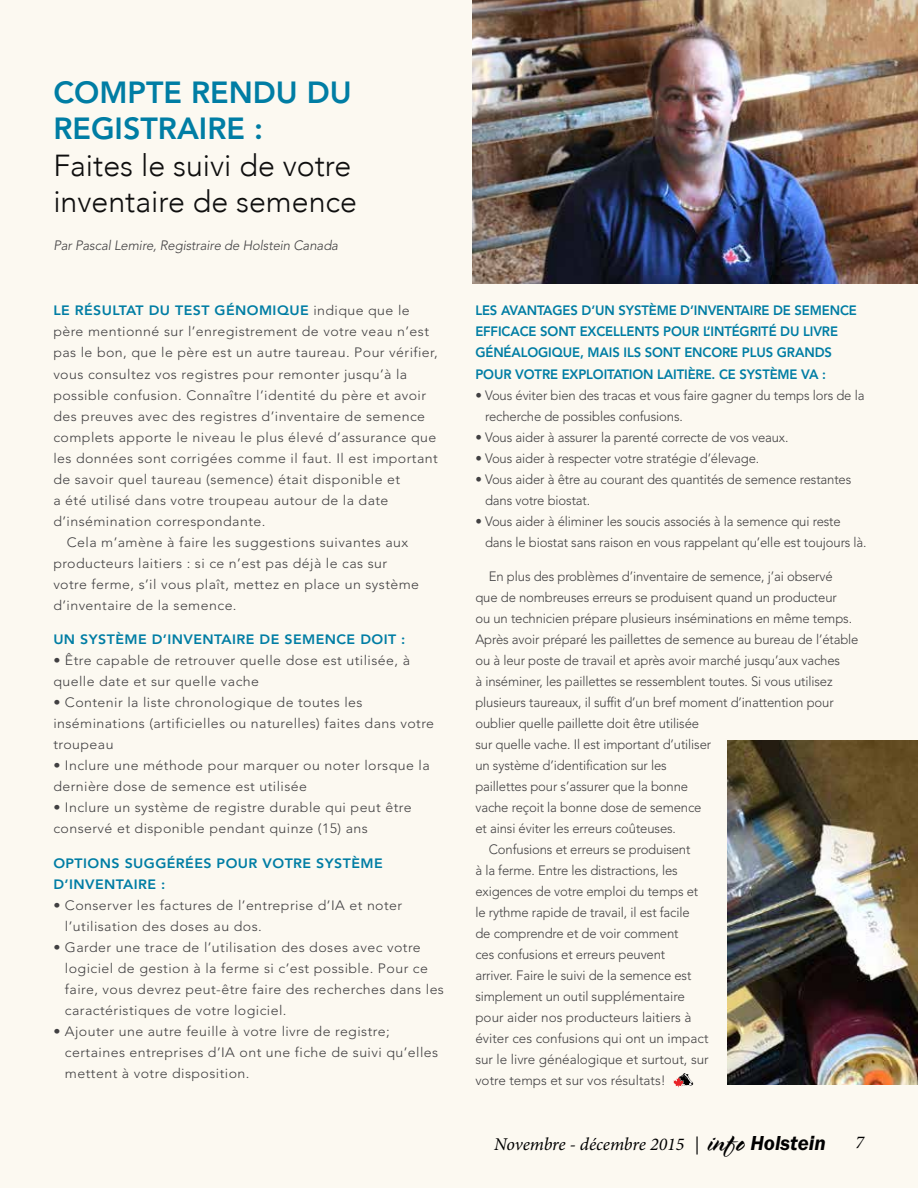
<style>
.page{position:relative;width:918px;height:1188px;background:#fcf9f1}
.page>*{position:absolute;margin:0;border:0;box-sizing:border-box;transform-origin:0 0}
.t1{font:300 30.3px/36.5px "Avenir";color:#0f0f0f}
.t2{font:800 30.3px/36.5px "Avenir LT Std";color:#007da4}
.t3{font:italic 18px "Minion Pro";letter-spacing:-.005em;color:#000}
.t4{font:300 13.5px/21px "Avenir LT Std";color:#414042}
.t5{font:300 13.5px/21px "Avenir LT Std";letter-spacing:.03em;color:#414042;scale:1.05 1}
.t6{font:800 13.5px/21px "Avenir LT Std";letter-spacing:-.01em;color:#007da4}
.t7{font:800 13.5px/21px "Avenir LT Std";letter-spacing:.03em;color:#007da4;scale:1.05 1}
.t8{font:italic 300 13.5px "Avenir LT Std";letter-spacing:-.01em;color:#414042}
.s1{font-weight:300;color:#414042}
.s2{font-family:"Spring LP Std";font-style:normal;font-size:27px}
.s3{font-family:"ITC Franklin Gothic Std";font-weight:600;font-size:21px}
</style>
<div class="page">
<svg style="left:673px;top:1073px;width:20px;height:14px"></svg>
<img style="left:728px;top:740px;width:190px;height:345px">
<img style="left:472px;top:0;width:446px;height:284px">
<h1 class="t2" style="left:53px;top:74px;width:300px">COMPTE RENDU DU<br>REGISTRAIRE :</h1>
<h1 class="t1" style="left:53px;top:147px;width:305px">Faites le suivi de votre inventaire de semence</h1>
<p class="t8" style="left:53px;top:238px;width:286px">Par Pascal Lemire, Registraire de Holstein Canada</p>
<p class="t7" style="left:53px;top:300px;width:341px">LE RÉSULTAT DU TEST GÉNOMIQUE <span class="s1">indique que le</span></p>
<p class="t5" style="left:53px;top:321px;width:359px">père mentionné sur l’enregistrement de votre veau n’est</p>
<p class="t5" style="left:53px;top:342px;width:368px">pas le bon, que le père est un autre taureau. Pour vérifier,</p>
<p class="t5" style="left:53px;top:363px;width:339px">vous consultez vos registres pour remonter jusqu’à la</p>
<p class="t5" style="left:53px;top:384px;width:357px">possible confusion. Connaître l’identité du père et avoir</p>
<p class="t5" style="left:53px;top:405px;width:356px">des preuves avec des registres d’inventaire de semence</p>
<p class="t5" style="left:53px;top:426px;width:366px">complets apporte le niveau le plus élevé d’assurance que</p>
<p class="t5" style="left:53px;top:447px;width:368px">les données sont corrigées comme il faut. Il est important</p>
<p class="t5" style="left:53px;top:468px;width:332px">de savoir quel taureau (semence) était disponible et</p>
<p class="t5" style="left:53px;top:489px;width:321px">a été utilisé dans votre troupeau autour de la date</p>
<p class="t5" style="left:53px;top:510px;width:204px">d’insémination correspondante.</p>
<p class="t5" style="left:67px;top:531px;width:327px">Cela m’amène à faire les suggestions suivantes aux</p>
<p class="t5" style="left:53px;top:552px;width:320px">producteurs laitiers : si ce n’est pas déjà le cas sur</p>
<p class="t5" style="left:53px;top:573px;width:350px">votre ferme, s’il vous plaît, mettez en place un système</p>
<p class="t5" style="left:53px;top:594px;width:176px">d’inventaire de la semence.</p>
<p class="t7" style="left:53px;top:629px;width:337px">UN SYSTÈME D’INVENTAIRE DE SEMENCE DOIT :</p>
<p class="t5" style="left:53px;top:650px;width:341px">• Être capable de retrouver quelle dose est utilisée, à quelle date et sur quelle vache</p>
<p class="t5" style="left:53px;top:692px;width:364px">• Contenir la liste chronologique de toutes les inséminations (artificielles ou naturelles) faites dans votre troupeau</p>
<p class="t5" style="left:53px;top:755px;width:360px">• Inclure une méthode pour marquer ou noter lorsque la dernière dose de semence est utilisée</p>
<p class="t5" style="left:53px;top:797px;width:343px">• Inclure un système de registre durable qui peut être conservé et disponible pendant quinze (15) ans</p>
<p class="t7" style="left:53px;top:852px;width:315px">OPTIONS SUGGÉRÉES POUR VOTRE SYSTÈME<br>D’INVENTAIRE :</p>
<p class="t5" style="left:65px;top:895px;width:323px;text-indent:-12px">• Conserver les factures de l’entreprise d’IA et noter l’utilisation des doses au dos.</p>
<p class="t5" style="left:65px;top:937px;width:363px;text-indent:-12px">• Garder une trace de l’utilisation des doses avec votre logiciel de gestion à la ferme si c’est possible. Pour ce faire, vous devrez peut-être faire des recherches dans les caractéristiques de votre logiciel.</p>
<p class="t5" style="left:65px;top:1021px;width:357px;text-indent:-12px">• Ajouter une autre feuille à votre livre de registre; certaines entreprises d’IA ont une fiche de suivi qu’elles mettent à votre disposition.</p>
<p class="t6" style="left:475px;top:300px;width:383px">LES AVANTAGES D’UN SYSTÈME D’INVENTAIRE DE SEMENCE EFFICACE SONT EXCELLENTS POUR L’INTÉGRITÉ DU LIVRE GÉNÉALOGIQUE, MAIS ILS SONT ENCORE PLUS GRANDS POUR VOTRE EXPLOITATION LAITIÈRE. CE SYSTÈME VA :</p>
<p class="t4" style="left:485px;top:384px;width:381px;text-indent:-10px">• Vous éviter bien des tracas et vous faire gagner du temps lors de la recherche de possibles confusions.</p>
<p class="t4" style="left:475px;top:426px;width:315px">• Vous aider à assurer la parenté correcte de vos veaux.</p>
<p class="t4" style="left:475px;top:447px;width:285px">• Vous aider à respecter votre stratégie d’élevage.</p>
<p class="t4" style="left:485px;top:468px;width:368px;text-indent:-10px">• Vous aider à être au courant des quantités de semence restantes dans votre biostat.</p>
<p class="t4" style="left:485px;top:510px;width:383px;text-indent:-10px">• Vous aider à éliminer les soucis associés à la semence qui reste dans le biostat sans raison en vous rappelant qu’elle est toujours là.</p>
<p class="t4" style="left:489px;top:566px;width:345px">En plus des problèmes d’inventaire de semence, j’ai observé</p>
<p class="t4" style="left:475px;top:587px;width:363px">que de nombreuses erreurs se produisent quand un producteur</p>
<p class="t4" style="left:475px;top:608px;width:378px">ou un technicien prépare plusieurs inséminations en même temps.</p>
<p class="t4" style="left:475px;top:629px;width:385px">Après avoir préparé les paillettes de semence au bureau de l’étable</p>
<p class="t4" style="left:475px;top:650px;width:366px">ou à leur poste de travail et après avoir marché jusqu’aux vaches</p>
<p class="t4" style="left:475px;top:671px;width:359px">à inséminer, les paillettes se ressemblent toutes. Si vous utilisez</p>
<p class="t4" style="left:475px;top:692px;width:360px">plusieurs taureaux, il suffit d’un bref moment d’inattention pour</p>
<p class="t4" style="left:475px;top:713px;width:225px">oublier quelle paillette doit être utilisée</p>
<p class="t4" style="left:475px;top:734px;width:237px">sur quelle vache. Il est important d’utiliser</p>
<p class="t4" style="left:475px;top:755px;width:193px">un système d’identification sur les</p>
<p class="t4" style="left:475px;top:776px;width:214px">paillettes pour s’assurer que la bonne</p>
<p class="t4" style="left:475px;top:797px;width:228px">vache reçoit la bonne dose de semence</p>
<p class="t4" style="left:475px;top:818px;width:202px">et ainsi éviter les erreurs coûteuses.</p>
<p class="t4" style="left:489px;top:839px;width:203px">Confusions et erreurs se produisent</p>
<p class="t4" style="left:475px;top:860px;width:204px">à la ferme. Entre les distractions, les</p>
<p class="t4" style="left:475px;top:881px;width:224px">exigences de votre emploi du temps et</p>
<p class="t4" style="left:475px;top:902px;width:216px">le rythme rapide de travail, il est facile</p>
<p class="t4" style="left:475px;top:923px;width:205px">de comprendre et de voir comment</p>
<p class="t4" style="left:475px;top:944px;width:191px">ces confusions et erreurs peuvent</p>
<p class="t4" style="left:475px;top:965px;width:218px">arriver. Faire le suivi de la semence est</p>
<p class="t4" style="left:475px;top:986px;width:211px">simplement un outil supplémentaire</p>
<p class="t4" style="left:475px;top:1007px;width:218px">pour aider nos producteurs laitiers à</p>
<p class="t4" style="left:475px;top:1028px;width:235px">éviter ces confusions qui ont un impact</p>
<p class="t4" style="left:475px;top:1049px;width:235px">sur le livre généalogique et surtout, sur</p>
<p class="t4" style="left:475px;top:1070px;width:192px">votre temps et sur vos résultats!</p>
<h2 class="t3" style="left:494px;top:1132px;width:333px">Novembre - décembre 2015 | <span class="s2">info</span> <span class="s3">Holstein</span></h2>
<h2 class="t3" style="left:855px;top:1130px;width:10px">7</h2>
</div>
